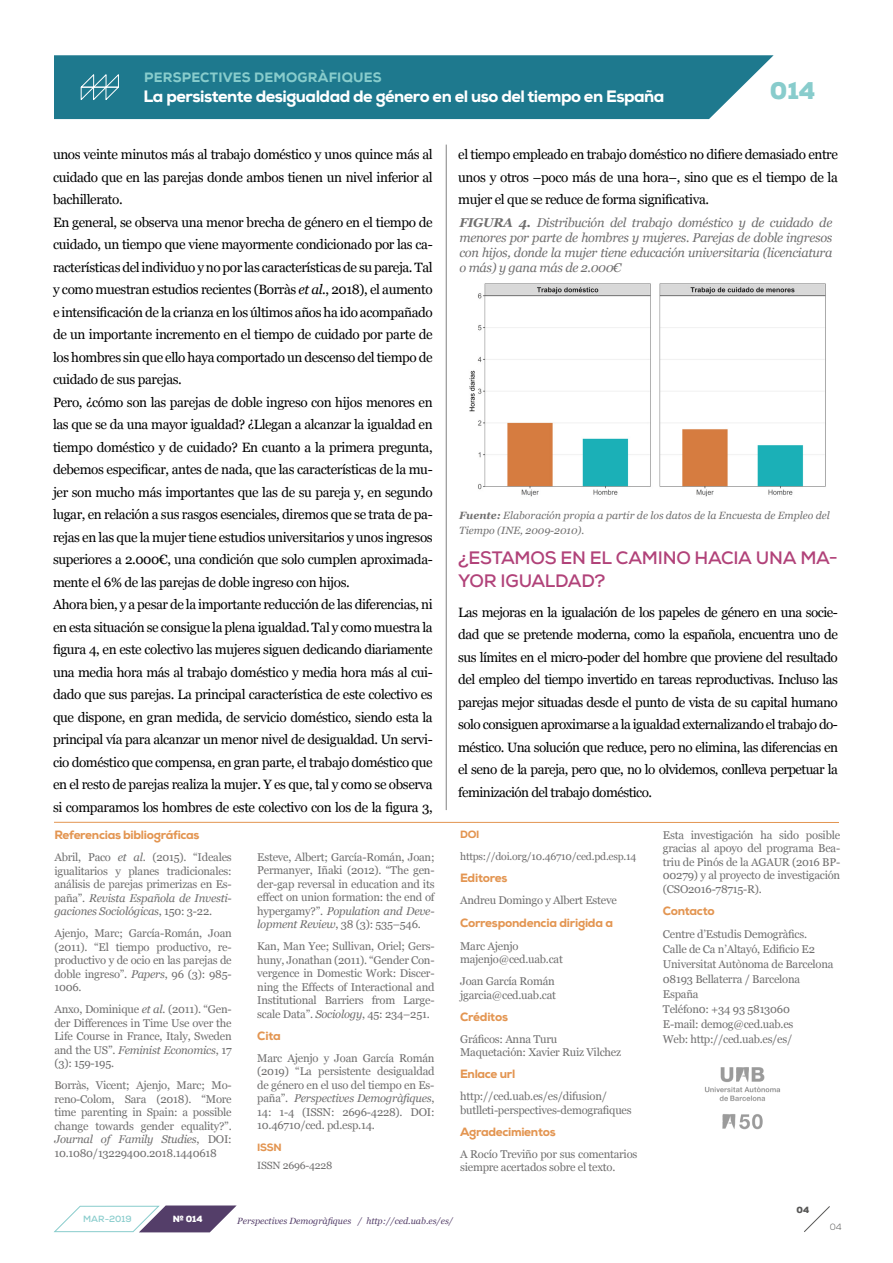
<style>
.page{position:relative;width:893px;height:1263px;background:#fff}
.page>*{position:absolute;margin:0;border:0;box-sizing:border-box;transform-origin:0 0}
.t1{font:900 24.15px "Nexa";color:#8cc}
.t2{font:700 18px/22.5px "Nexa";letter-spacing:-.015em;color:#b14279}
.t3{font:800 16.5px "Nexa";letter-spacing:-.03em;color:#fff}
.t4{font:13.5px/22.5px "Georgia";letter-spacing:-.03em;color:#000;text-align:justify}
.t5{font:800 13.5px "Nexa";letter-spacing:.015em;color:#8cc}
.t6{font:italic 12.75px/15px "Georgia";letter-spacing:-.025em;color:#706f6f;text-align:justify}
.t7{font:800 12px "Nexa";letter-spacing:-.025em;color:#e39551}
.t8{font:11.25px/13.5px "Georgia";letter-spacing:-.02em;color:#706f6f;text-align:justify}
.t9{font:italic 10.5px/15px "Georgia";color:#706f6f}
.t10{font:10.5px "Georgia";letter-spacing:-.02em;color:#706f6f}
.t11{font:800 10.5px "Nexa";letter-spacing:-.02em;color:#e39551}
.t12{font:italic 9px "Georgia";color:#543e69}
.t13{font:700 9px "Nexa";color:#8cc}
.t14{font:900 9px "Nexa";color:#fff}
.t15{font:900 9px "Nexa";color:#575756}
.t16{font:300 9px "Nexa";color:#575756}
.s1{font-style:italic}
.s2{font-weight:700}
</style>
<div class="page">
<hr style="left:446px;top:145px;width:1px;height:665px;background:#000">
<img style="left:704px;top:1067px;width:77px;height:63px">
<hr style="left:54px;top:822px;width:785px;height:1px;background:#e39551">
<img style="left:469px;top:283px;width:357px;height:214px">
<div style="left:54px;top:55px;width:720px;height:64px;background:#1e798e"></div>
<svg style="left:79px;top:73px;width:41px;height:28px"></svg>
<svg style="left:54px;top:1205px;width:183px;height:28px"></svg>
<svg style="left:804px;top:1206px;width:26px;height:26px"></svg>
<p class="t5" style="left:144px;top:69px;width:239px">PERSPECTIVES DEMOGRÀFIQUES</p>
<p class="t3" style="left:144px;top:85px;width:522px">La persistente desigualdad de género en el uso del tiempo en España</p>
<h1 class="t1" style="left:770px;top:75px;width:47px">014</h1>
<p class="t4" style="left:53px;top:143px;width:381px;text-align:left">unos veinte minutos más al trabajo doméstico y unos quince más al cuidado que en las parejas donde ambos tienen un nivel inferior al bachillerato.<br>En general, se observa una menor brecha de género en el tiempo de cuidado, un tiempo que viene mayormente condicionado por las ca&shy;racterísticas del individuo y no por las características de su pareja. Tal y como muestran estudios recientes (Borràs <span class="s1">et al</span>., 2018), el aumento e intensificación de la crianza en los últimos años ha ido acompañado de un importante incremento en el tiempo de cuidado por parte de los hombres sin que ello haya comportado un descenso del tiempo de cuidado de sus parejas.<br>Pero, ¿cómo son las parejas de doble ingreso con hijos menores en las que se da una mayor igualdad? ¿Llegan a alcanzar la igualdad en tiempo doméstico y de cuidado? En cuanto a la primera pregunta, debemos especificar, antes de nada, que las características de la mu&shy;jer son mucho más importantes que las de su pareja y, en segundo lugar, en relación a sus rasgos esenciales, diremos que se trata de pa&shy;rejas en las que la mujer tiene estudios universitarios y unos ingresos superiores a 2.000€, una condición que solo cumplen aproximada&shy;mente el 6% de las parejas de doble ingreso con hijos.<br>Ahora bien, y a pesar de la importante reducción de las diferencias, ni en esta situación se consigue la plena igualdad. Tal y como muestra la figura 4, en este colectivo las mujeres siguen dedicando diariamente una media hora más al trabajo doméstico y media hora más al cui&shy;dado que sus parejas. La principal característica de este colectivo es que dispone, en gran medida, de servicio doméstico, siendo esta la principal vía para alcanzar un menor nivel de desigualdad. Un servi&shy;cio doméstico que compensa, en gran parte, el trabajo doméstico que en el resto de parejas realiza la mujer. Y es que, tal y como se observa si comparamos los hombres de este colectivo con los de la figura 3,</p>
<p class="t4" style="left:458px;top:144px;width:381px">el tiempo empleado en trabajo doméstico no difiere demasiado entre unos y otros –poco más de una hora–, sino que es el tiempo de la mujer el que se reduce de forma significativa.</p>
<p class="t6" style="left:459px;top:215px;width:374px"><span class="s2">FIGURA 4.</span> Distribución del trabajo doméstico y de cuidado de menores por parte de hombres y mujeres. Parejas de doble ingresos con hijos, donde la mujer tiene educación universitaria (licenciatura o más) y gana más de 2.000€</p>
<p class="t9" style="left:459px;top:508px;width:372px"><span class="s2">Fuente:</span> Elaboración propia a partir de los datos de la Encuesta de Empleo del<br>Tiempo (INE, 2009-2010).</p>
<h2 class="t2" style="left:458px;top:547px;width:381px">¿ESTAMOS EN EL CAMINO HACIA UNA MA-<br>YOR IGUALDAD?</h2>
<p class="t4" style="left:458px;top:601px;width:381px">Las mejoras en la igualación de los papeles de género en una socie&shy;dad que se pretende moderna, como la española, encuentra uno de sus límites en el micro-poder del hombre que proviene del resultado del empleo del tiempo invertido en tareas reproductivas. Incluso las parejas mejor situadas desde el punto de vista de su capital humano solo consiguen aproximarse a la igualdad externalizando el trabajo do&shy;méstico. Una solución que reduce, pero no elimina, las diferencias en el seno de la pareja, pero que, no lo olvidemos, conlleva perpetuar la feminización del trabajo doméstico.</p>
<p class="t7" style="left:54px;top:827px;width:147px">Referencias bibliográficas</p>
<p class="t8" style="left:54px;top:851px;width:179px">Abril, Paco <span class="s1">et al</span>. (2015). “Ideales igualitarios y planes tradicionales: análisis de parejas primerizas en Es&shy;paña”. <span class="s1">Revista Española de Investi&shy;gaciones Sociológicas</span>, 150: 3-22.</p>
<p class="t8" style="left:54px;top:927px;width:179px">Ajenjo, Marc; García-Román, Joan (2011). “El tiempo productivo, re&shy;productivo y de ocio en las parejas de doble ingreso”. <span class="s1">Papers</span>, 96 (3): 985- 1006.</p>
<p class="t8" style="left:54px;top:1003px;width:179px">Anxo, Dominique <span class="s1">et al.</span> (2011). “Gen&shy;der Differences in Time Use over the Life Course in France, Italy, Sweden and the US”. <span class="s1">Feminist Economics</span>, 17 (3): 159-195.</p>
<p class="t8" style="left:54px;top:1079px;width:179px">Borràs, Vicent; Ajenjo, Marc; Mo&shy;reno-Colom, Sara (2018). “More time parenting in Spain: a possible change towards gender equality?”.<br><span class="s1">Journal of Family Studies</span>, DOI:<br>10.1080/13229400.2018.1440618</p>
<p class="t8" style="left:257px;top:850px;width:179px">Esteve, Albert; García-Román, Joan; Permanyer, Iñaki (2012). “The gen&shy;der-gap reversal in education and its effect on union formation: the end of hypergamy?”. <span class="s1">Population and Deve&shy;lopment Review</span>, 38 (3): 535–546.</p>
<p class="t8" style="left:257px;top:940px;width:179px">Kan, Man Yee; Sullivan, Oriel; Gers&shy;huny, Jonathan (2011). “Gender Con&shy;vergence in Domestic Work: Discer&shy;ning the Effects of Interactional and Institutional Barriers from Large&shy;scale Data”. <span class="s1">Sociology</span>, 45: 234–251.</p>
<p class="t7" style="left:257px;top:1028px;width:25px">Cita</p>
<p class="t8" style="left:257px;top:1051px;width:179px">Marc Ajenjo y Joan García Román (2019) “La persistente desigualdad de género en el uso del tiempo en Es&shy;paña”. <span class="s1">Perspectives Demogràfiques</span>, 14: 1-4 (ISSN: 2696-4228). DOI:<br>10.46710/ced. pd.esp.14.</p>
<p class="t11" style="left:257px;top:1141px;width:26px">ISSN</p>
<p class="t10" style="left:257px;top:1159px;width:77px">ISSN 2696-4228</p>
<p class="t11" style="left:460px;top:828px;width:21px">DOI</p>
<p class="t10" style="left:460px;top:850px;width:178px">https://doi.org/10.46710/ced.pd.esp.14</p>
<p class="t7" style="left:460px;top:870px;width:49px">Editores</p>
<p class="t8" style="left:460px;top:893px;width:158px">Andreu Domingo y Albert Esteve</p>
<p class="t7" style="left:460px;top:916px;width:155px">Correspondencia dirigida a</p>
<p class="t8" style="left:460px;top:939px;width:104px">Marc Ajenjo majenjo@ced.uab.cat</p>
<p class="t8" style="left:460px;top:974px;width:97px">Joan García Román jgarcia@ced.uab.cat</p>
<p class="t7" style="left:460px;top:1009px;width:49px">Créditos</p>
<p class="t8" style="left:460px;top:1032px;width:162px">Gráficos: Anna Turu<br>Maquetación: Xavier Ruiz Vilchez</p>
<p class="t7" style="left:460px;top:1066px;width:57px">Enlace url</p>
<p class="t8" style="left:460px;top:1090px;width:173px">http://ced.uab.es/es/difusion/ butlleti-perspectives-demografiques</p>
<p class="t7" style="left:460px;top:1124px;width:97px">Agradecimientos</p>
<p class="t8" style="left:460px;top:1147px;width:179px">A Rocío Treviño por sus comentarios siempre acertados sobre el texto.</p>
<p class="t13" style="left:83px;top:1213px;width:50px">MAR-2019</p>
<p class="t14" style="left:173px;top:1213px;width:32px">Nº 014</p>
<p class="t12" style="left:237px;top:1215px;width:217px">Perspectives Demogràfiques / http://ced.uab.es/es/</p>
<p class="t8" style="left:663px;top:828px;width:179px">Esta investigación ha sido posible gracias al apoyo del programa Bea&shy;triu de Pinós de la AGAUR (2016 BP-00279) y al proyecto de investigación (CSO2016-78715-R).</p>
<p class="t7" style="left:663px;top:903px;width:53px">Contacto</p>
<p class="t8" style="left:663px;top:927px;width:172px;line-height:15px;text-align:left">Centre d’Estudis Demogràfics.<br>Calle de Ca n’Altayó, Edificio E2<br>Universitat Autònoma de Barcelona<br>08193 Bellaterra / Barcelona<br>España<br>Teléfon0: +34 93 5813060<br>E-mail: demog@ced.uab.es<br>Web: http://ced.uab.es/es/</p>
<p class="t15" style="left:797px;top:1204px;width:14px">04</p>
<p class="t16" style="left:830px;top:1221px;width:13px">04</p>
</div>
